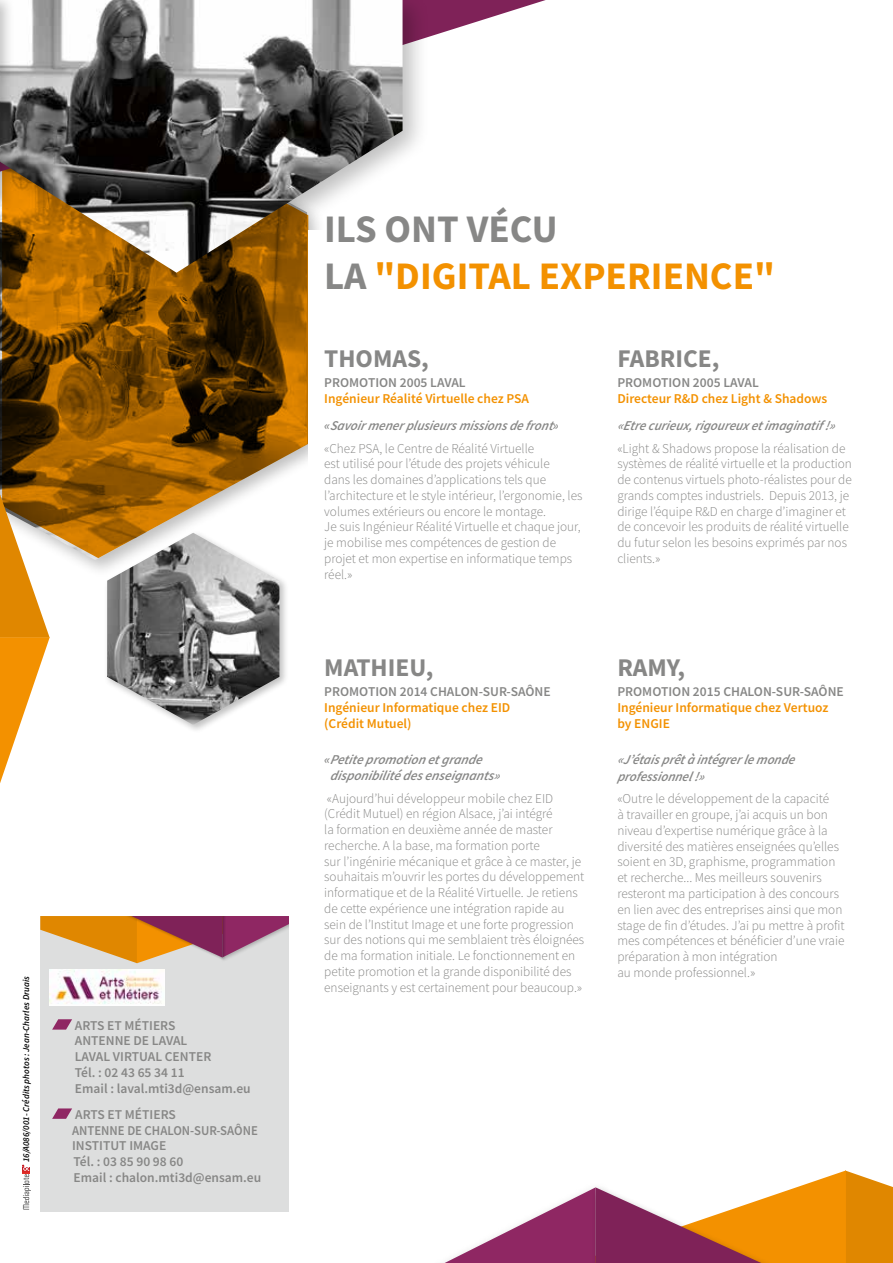
<style>
.page{position:relative;width:893px;height:1263px;background:#fff}
.page>*{position:absolute;margin:0;border:0;box-sizing:border-box;transform-origin:0 0}
.t1{font:700 39px/46.8px "Source Sans Pro";color:#f39100}
.t2{font:700 25.5px "Source Sans Pro";color:#878786}
.t3{font:300 13.5px/15.8px "Source Sans Pro";color:#878786}
.t4{font:600 13.5px/15.8px "Source Sans Pro";color:#878786}
.t5{font:italic 600 13.5px/16.2px "Source Sans Pro";color:#878786}
.t6{font:600 13.5px/16.2px "Source Sans Pro";color:#f39100}
.t7{font:italic 600 9px "Source Sans Pro";color:#000}
.s1{color:#878786}
</style>
<div class="page">
<svg style="left:2px;top:298px;width:306px;height:260px;background:#855919"></svg>
<svg style="left:1px;top:494px;width:49px;height:286px"></svg>
<svg style="left:430px;top:0;width:116px;height:37px"></svg>
<div style="left:0;top:0;width:430px;height:298px;background:#000;opacity:.25"></div>
<img style="left:1px;top:0;width:402px;height:273px">
<svg style="left:445px;top:1170px;width:448px;height:93px"></svg>
<svg style="left:22px;top:1165px;width:9px;height:44px"></svg>
<div style="left:103px;top:529px;width:186px;height:204px;background:#000;opacity:.25"></div>
<img style="left:107px;top:533px;width:172px;height:191px">
<div style="left:40px;top:916px;width:249px;height:296px;background:#dddede"></div>
<svg style="left:52px;top:1108px;width:20px;height:11px"></svg>
<svg style="left:52px;top:1019px;width:20px;height:10px"></svg>
<svg style="left:40px;top:916px;width:249px;height:47px"></svg>
<img style="left:50px;top:969px;width:115px;height:37px">
<img style="left:0;top:0;width:1px;height:1263px">
<div style="left:0;top:0;width:15px;height:213px;background:#000;opacity:.25"></div>
<svg style="left:0;top:0;width:1px;height:199px"></svg>
<p class="t7" style="left:20px;top:1162px;width:188px;rotate:-90deg">16/A086/001- Crédits photos : Jean-Charles Druais</p>
<p class="t4" style="left:75px;top:1017px;width:177px">ARTS ET MÉTIERS<br>ANTENNE DE LAVAL<br>LAVAL VIRTUAL CENTER<br>Tél. : 02 43 65 34 11<br>Email : laval.mti3d@ensam.eu</p>
<p class="t4" style="left:72px;top:1106px;width:191px">ARTS ET MÉTIERS<br>ANTENNE DE CHALON-SUR-SAÔNE<br>INSTITUT IMAGE<br>Tél. : 03 85 90 98 60<br>Email : chalon.mti3d@ensam.eu</p>
<h1 class="t1" style="left:324px;top:205px;width:452px"><span class="s1">ILS ONT VÉCU<br>LA</span> "DIGITAL EXPERIENCE"</h1>
<h2 class="t2" style="left:324px;top:341px;width:106px">THOMAS,</h2>
<p class="t4" style="left:324px;top:374px;width:143px">PROMOTION 2005 LAVAL</p>
<p class="t6" style="left:324px;top:390px;width:206px">Ingénieur Réalité Virtuelle chez PSA</p>
<p class="t5" style="left:324px;top:417px;width:236px">« Savoirmenerp lusieursmissionsdefront»</p>
<p class="t3" style="left:324px;top:440px;width:260px">«Chez PSA, le Centre de Réalité Virtuelle<br>est utilisé pour l’étude des projets véhicule<br>dans les domaines d’applications tels que l’architecture et le style intérieur, l’ergonomie, les volumes extérieurs ou encore le montage.<br>Je suis Ingénieur Réalité Virtuelle et chaque jour, je mobilise mes compétences de gestion de projet et mon expertise en informatique temps réel.»</p>
<h2 class="t2" style="left:324px;top:650px;width:111px">MATHIEU,</h2>
<p class="t4" style="left:324px;top:683px;width:228px">PROMOTION 2014 CHALON-SUR-SAÔNE</p>
<p class="t6" style="left:324px;top:699px;width:188px">Ingénieur Informatique chez EID (Crédit Mutuel)</p>
<p class="t5" style="left:330px;top:751px;width:175px;line-height:15.8px;text-indent:-6px">« Petitepromotion etgrande disp onibilitédesenseignants»</p>
<p class="t3" style="left:324px;top:790px;width:262px">«Aujourd’hui développeur mobile chez EID (Crédit Mutuel) en région Alsace, j’ai intégré<br>la formation en deuxième année de master recherche. A la base, ma formation porte<br>sur l’ingénirie mécanique et grâce à ce master, je souhaitais m’ouvrir les portes du développement informatique et de la Réalité Virtuelle. Je retiens de cette expérience une intégration rapide au sein de l’Institut Image et une forte progression sur des notions qui me semblaient très éloignées de ma formation initiale. Le fonctionnement en petite promotion et la grande disponibilité des enseignants y est certainement pour beaucoup.»</p>
<h2 class="t2" style="left:617px;top:341px;width:104px">FABRICE,</h2>
<p class="t4" style="left:617px;top:374px;width:143px">PROMOTION 2005 LAVAL</p>
<p class="t6" style="left:617px;top:390px;width:212px">Directeur R&amp;D chez Light &amp; Shadows</p>
<p class="t5" style="left:617px;top:417px;width:223px">«Etrecurieux, rig oureuxetimag inatif !»</p>
<p class="t3" style="left:617px;top:440px;width:236px">«Light &amp; Shadows propose la réalisation de systèmes de réalité virtuelle et la production de contenus virtuels photo-réalistes pour de grands comptes industriels. Depuis 2013, je dirige l’équipe R&amp;D en charge d’imaginer et de concevoir les produits de réalité virtuelle du futur selon les besoins exprimés par nos clients.»</p>
<h2 class="t2" style="left:617px;top:650px;width:69px">RAMY,</h2>
<p class="t4" style="left:617px;top:683px;width:228px">PROMOTION 2015 CHALON-SUR-SAÔNE</p>
<p class="t6" style="left:617px;top:699px;width:213px">Ingénieur Informatique chez Vertuoz by ENGIE</p>
<p class="t5" style="left:617px;top:751px;width:183px">«J’étaisp rêtà intég rerlemonde professionnel!»</p>
<p class="t3" style="left:617px;top:791px;width:229px">«Outre le développement de la capacité<br>à travailler en groupe, j’ai acquis un bon niveau d’expertise numérique grâce à la diversité des matières enseignées qu’elles soient en 3D, graphisme, programmation et recherche... Mes meilleurs souvenirs resteront ma participation à des concours en lien avec des entreprises ainsi que mon stage de fin d’études. J’ai pu mettre à profit mes compétences et bénéficier d’une vraie préparation à mon intégration<br>au monde professionnel.»</p>
</div>
